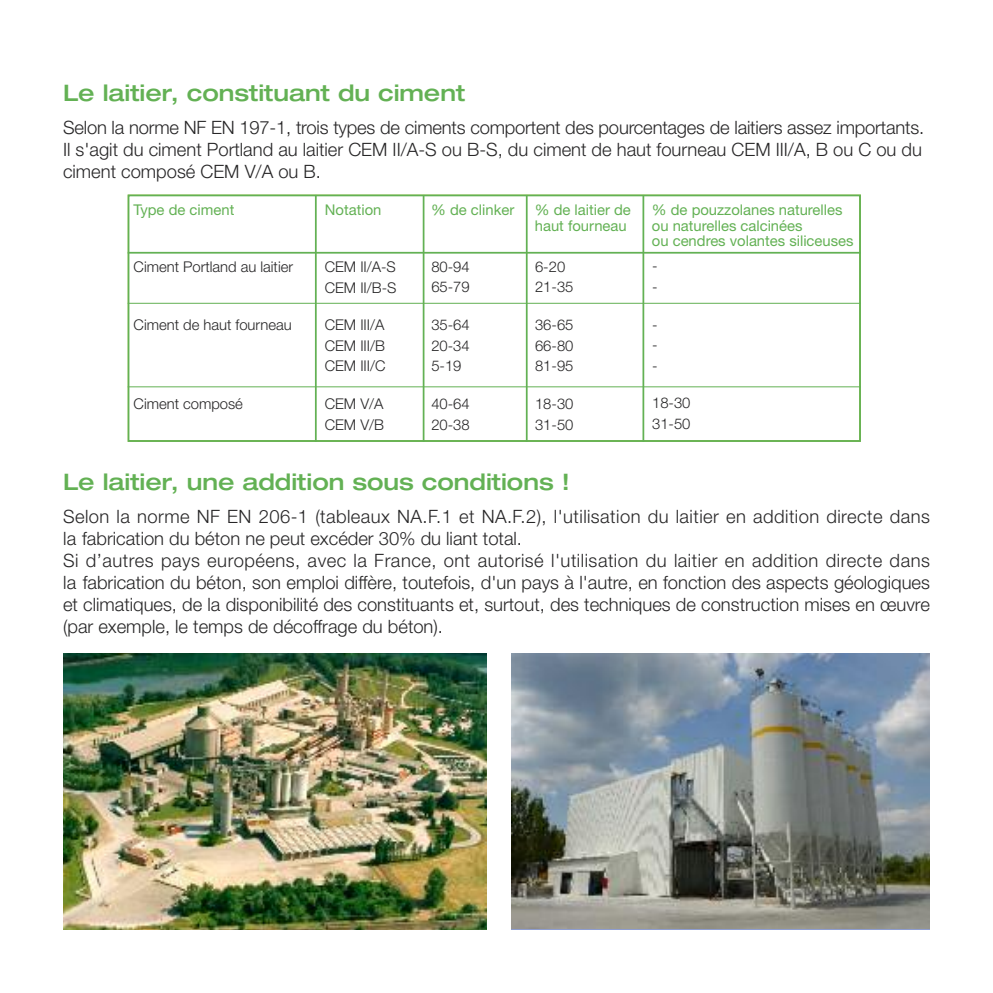
<style>
.page{position:relative;width:993px;height:993px;background:#fff}
.page>*{position:absolute;margin:0;border:0;box-sizing:border-box;transform-origin:0 0}
.t1{font:500 expanded 22.75px "Helvetica Neue";color:#63b154}
.t2{font:300 18.38px/22.1px "Helvetica Neue";color:#272627;text-align:justify}
.t3{font:300 14.88px/20.7px "Helvetica Neue";color:#272627}
.t4{font:14.88px/15.9px "Helvetica Neue";color:#63b154}
</style>
<div class="page">
<img style="left:63px;top:653px;width:423px;height:276px">
<img style="left:511px;top:653px;width:418px;height:275px">
<div style="left:128px;top:194px;width:732px;height:247px;border:2px solid #63b154"></div>
<hr style="left:128px;top:252px;width:732px;height:1px;background:#63b154">
<hr style="left:128px;top:303px;width:732px;height:1px;background:#63b154">
<hr style="left:128px;top:386px;width:732px;height:1px;background:#63b154">
<hr style="left:315px;top:195px;width:1px;height:246px;background:#63b154">
<hr style="left:422px;top:195px;width:2px;height:246px;background:#63b154">
<hr style="left:525px;top:195px;width:2px;height:246px;background:#63b154">
<hr style="left:642px;top:195px;width:2px;height:246px;background:#63b154">
<p class="t1" style="left:63px;top:85px;width:403px">Le laitier, constituant du ciment</p>
<p class="t2" style="left:63px;top:118px;width:862px">Selon la norme NF EN 197-1, trois types de ciments comportent des pourcentages de laitiers assez importants.<br>Il s'agit du ciment Portland au laitier CEM II/A-S ou B-S, du ciment de haut fourneau CEM III/A, B ou C ou du ciment composé CEM V/A ou B.</p>
<p class="t4" style="left:133px;top:201px;width:102px">Type de ciment</p>
<p class="t4" style="left:325px;top:201px;width:58px">Notation</p>
<p class="t4" style="left:431px;top:201px;width:85px">% de clinker</p>
<p class="t4" style="left:534px;top:201px;width:97px">% de laitier de haut fourneau</p>
<p class="t4" style="left:651px;top:201px;width:203px">% de pouzzolanes naturelles ou naturelles calcinées<br>ou cendres volantes siliceuses</p>
<p class="t3" style="left:133px;top:258px;width:161px">Ciment Portland au laitier</p>
<p class="t3" style="left:133px;top:316px;width:160px">Ciment de haut fourneau</p>
<p class="t3" style="left:133px;top:395px;width:111px">Ciment composé</p>
<p class="t3" style="left:324px;top:258px;width:73px">CEM II/A-S<br>CEM II/B-S</p>
<p class="t3" style="left:324px;top:316px;width:62px;text-align:justify">CEM III/A CEM III/B CEM III/C</p>
<p class="t3" style="left:324px;top:395px;width:61px">CEM V/A<br>CEM V/B</p>
<p class="t3" style="left:431px;top:257px;width:40px">80-94<br>65-79</p>
<p class="t3" style="left:431px;top:316px;width:40px;text-align:justify">35-64<br>20-34<br>5-19</p>
<p class="t3" style="left:431px;top:394px;width:40px">40-64<br>20-38</p>
<p class="t3" style="left:535px;top:257px;width:40px">6-20<br>21-35</p>
<p class="t3" style="left:535px;top:316px;width:40px;text-align:justify">36-65<br>66-80<br>81-95</p>
<p class="t3" style="left:535px;top:394px;width:40px">18-30<br>31-50</p>
<p class="t3" style="left:652px;top:257px;width:7px">- -</p>
<p class="t3" style="left:652px;top:315px;width:7px;text-align:justify">- - -</p>
<p class="t3" style="left:652px;top:394px;width:40px">18-30<br>31-50</p>
<p class="t1" style="left:63px;top:473px;width:508px">Le laitier, une addition sous conditions !</p>
<p class="t2" style="left:63px;top:506px;width:868px;text-align:left">Selon la norme NF EN 206-1 (tableaux NA.F.1 et NA.F.2), l'utilisation du laitier en addition directe dans la fabrication du béton ne peut excéder 30% du liant total.<br>Si d’autres pays européens, avec la France, ont autorisé l'utilisation du laitier en addition directe dans la fabrication du béton, son emploi diffère, toutefois, d'un pays à l'autre, en fonction des aspects géologiques et climatiques, de la disponibilité des constituants et, surtout, des techniques de construction mises en œuvre (par exemple, le temps de décoffrage du béton).</p>
</div>
